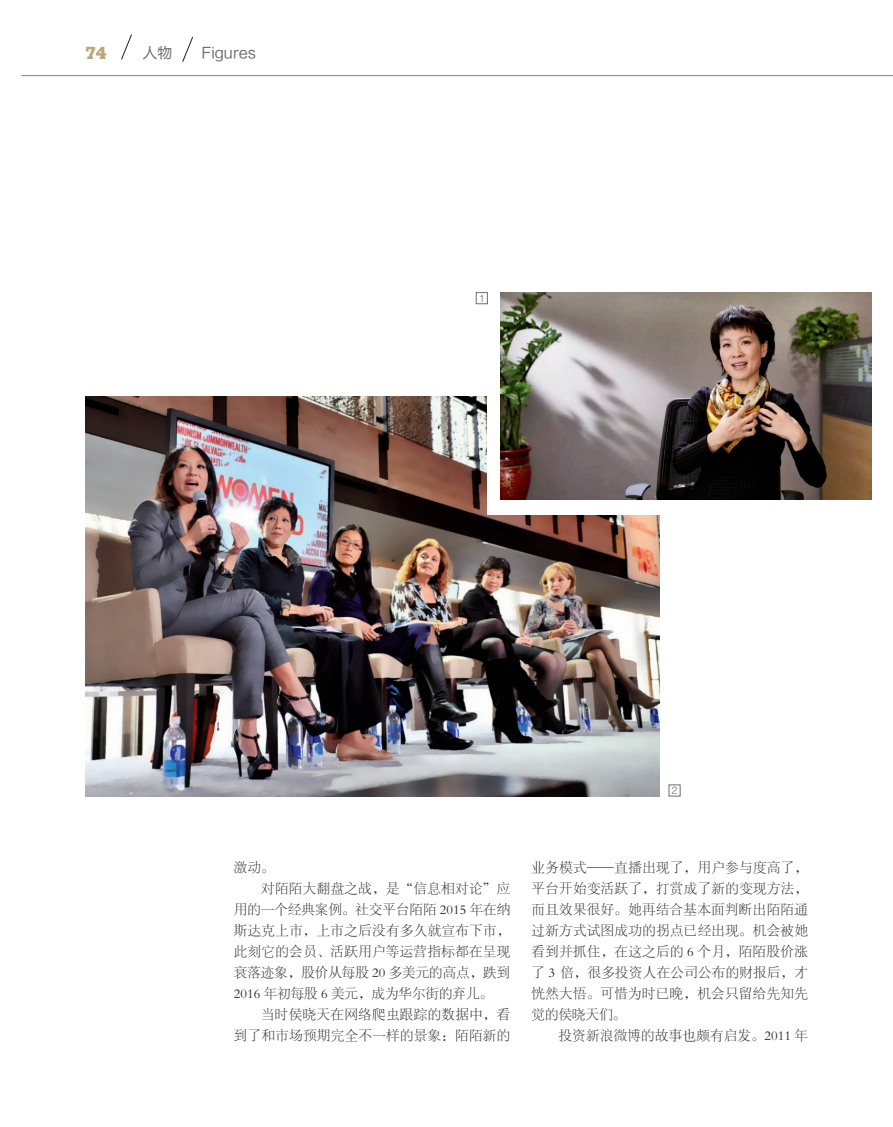
<style>
.page{position:relative;width:893px;height:1127px;background:#fff}
.page>*{position:absolute;margin:0;border:0;box-sizing:border-box;transform-origin:0 0}
.t1{font:800 16.95px "Stymie BT";color:#b8a779}
.t2{font:15px "FZLTHJW GB1 0";color:#6c6d70}
.正文{font:13.5px/21px "FZSYJW GB1 0";letter-spacing:.025em;color:#231f20;text-align:justify}
.t3{font:10.5px "FZZDXJW GB1 0";color:#6c6d70}
</style>
<div class="page">
<hr style="left:21px;top:75px;width:872px;height:1px;background:#808285">
<svg style="left:121px;top:34px;width:11px;height:26px"></svg>
<img style="left:85px;top:396px;width:574px;height:400px">
<svg style="left:182px;top:36px;width:11px;height:26px"></svg>
<div style="left:476px;top:292px;width:12px;height:12px;border:1px solid #6c6d70"></div>
<div style="left:488px;top:388px;width:184px;height:126px;background:#fff"></div>
<img style="left:500px;top:292px;width:372px;height:208px">
<p class="t1" style="left:85px;top:43px;width:23px">74</p>
<p class="t2" style="left:142px;top:45px;width:31px">人物</p>
<p class="t2" style="left:201px;top:45px;width:56px">Figures</p>
<p class="t3" style="left:479px;top:293px;width:7px">1</p>
<p class="t3" style="left:672px;top:785px;width:7px">2</p>
<p class="正文" style="left:234px;top:857px;width:42px">激动。</p>
<p class="正文" style="left:234px;top:878px;width:278px;text-indent:27px">对陌陌大翻盘之战，是“信息相对论”应用的一个经典案例。社交平台陌陌 2015 年在纳斯达克上市，上市之后没有多久就宣布下市，此刻它的会员、活跃用户等运营指标都在呈现衰落迹象，股价从每股 20 多美元的高点，跌到2016 年初每股 6 美元，成为华尔街的弃儿。</p>
<p class="正文" style="left:234px;top:1004px;width:278px;text-align:right">当时侯晓天在网络爬虫跟踪的数据中，看<br>到了和市场预期完全不一样的景象：陌陌新的</p>
<p class="正文" style="left:531px;top:857px;width:278px">业务模式——直播出现了，用户参与度高了，平台开始变活跃了，打赏成了新的变现方法，而且效果很好。她再结合基本面判断出陌陌通过新方式试图成功的拐点已经出现。机会被她看到并抓住，在这之后的 6 个月，陌陌股价涨了 3 倍，很多投资人在公司公布的财报后，才恍然大悟。可惜为时已晚，机会只留给先知先觉的侯晓天们。</p>
<p class="正文" style="left:559px;top:1025px;width:251px">投资新浪微博的故事也颇有启发。2011 年</p>
</div>
